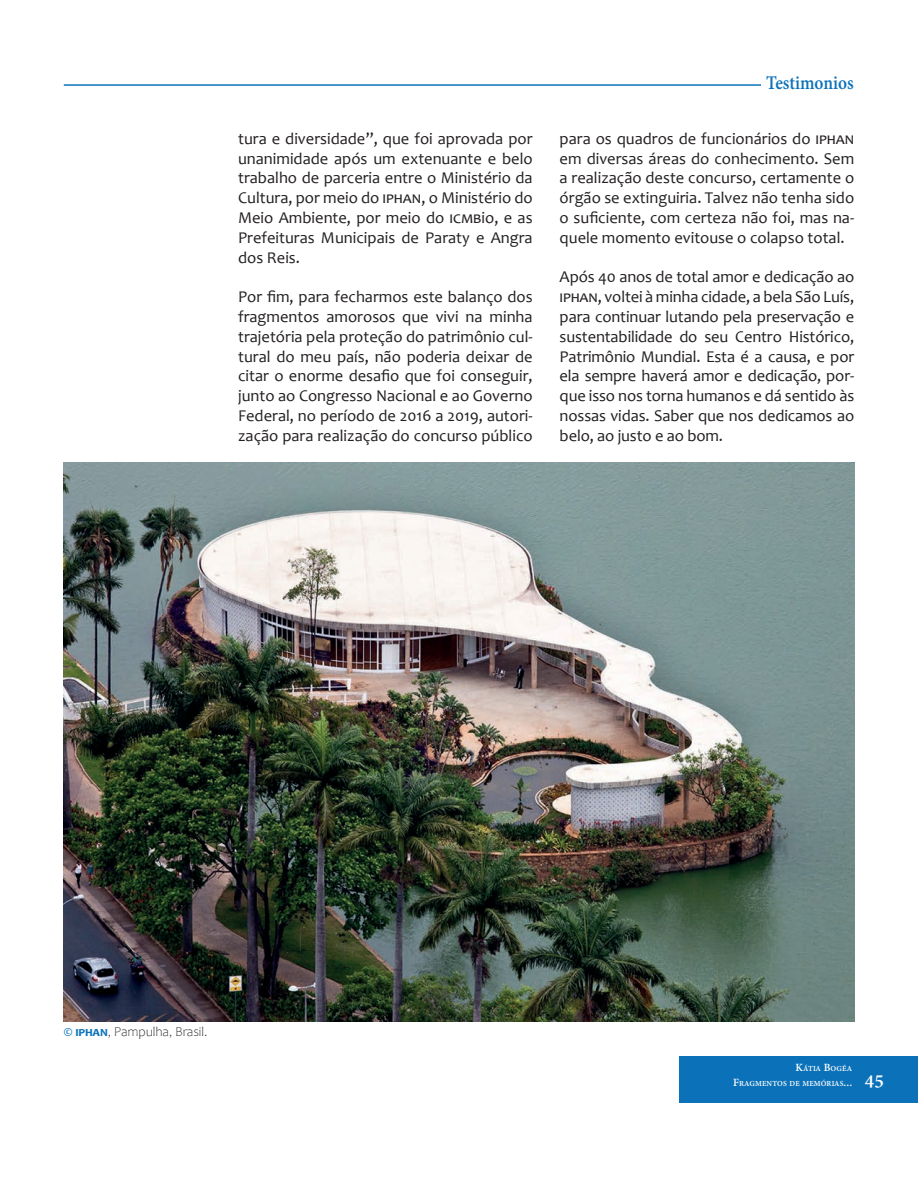
<style>
.page{position:relative;width:918px;height:1188px;background:#fff}
.page>*{position:absolute;margin:0;border:0;box-sizing:border-box;transform-origin:0 0}
.t1{font:700 21px "Adobe Devanagari";color:#0b72ba;scale:.9 1}
.Párr_normal_CMT{font:16.5px/19.8px "Candara";color:#231f20;text-align:justify}
.Pie_de_figura_CMT{font:300 13.5px "Candara";letter-spacing:-.01em;color:#231f20}
.t2{font:700 8.4px/14.4px "Adobe Devanagari";letter-spacing:.015em;color:#fff}
.s1{font-weight:700;color:#0b72ba}
.s2{font-size:12px}
.s3{font-size:21px}
</style>
<div class="page">
<div style="left:680px;top:1056px;width:238px;height:47px;background:#0b72ba"></div>
<hr style="left:64px;top:84px;width:790px;height:2px;background:#0b72ba">
<div style="left:761px;top:74px;width:97px;height:15px;background:#fff"></div>
<img style="left:64px;top:462px;width:790px;height:559px">
<p class="Párr_normal_CMT" style="left:238px;top:128px;width:296px">tura e diversidade”, que foi aprovada por unanimidade após um extenuante e belo trabalho de parceria entre o Ministério da Cultura, por meio do iphan, o Ministério do Meio Ambiente, por meio do icmbio, e as Prefeituras Municipais de Paraty e Angra dos Reis.</p>
<p class="Párr_normal_CMT" style="left:238px;top:287px;width:296px">Por fim, para fecharmos este balanço dos fragmentos amorosos que vivi na minha trajetória pela proteção do patrimônio cul&shy;tural do meu país, não poderia deixar de citar o enorme desafio que foi conseguir, junto ao Congresso Nacional e ao Governo Federal, no período de 2016 a 2019, autori&shy;zação para realização do concurso público</p>
<p class="t1" style="left:766px;top:71px;width:99px">Testimonios</p>
<p class="Párr_normal_CMT" style="left:560px;top:128px;width:296px">para os quadros de funcionários do iphan em diversas áreas do conhecimento. Sem a realização deste concurso, certamente o órgão se extinguiria. Talvez não tenha sido o suficiente, com certeza não foi, mas na&shy;quele momento evitouse o colapso total.</p>
<p class="Párr_normal_CMT" style="left:560px;top:267px;width:296px">Após 40 anos de total amor e dedicação ao iphan, voltei à minha cidade, a bela São Luís, para continuar lutando pela preservação e sustentabilidade do seu Centro Histórico, Patrimônio Mundial. Esta é a causa, e por ela sempre haverá amor e dedicação, por&shy;que isso nos torna humanos e dá sentido às nossas vidas. Saber que nos dedicamos ao belo, ao justo e ao bom.</p>
<p class="Pie_de_figura_CMT" style="left:64px;top:1025px;width:145px"><span class="s1">© iphan</span>, Pampulha, Brasil.</p>
<p class="t2" style="left:733px;top:1063px;width:152px;text-indent:62px"><span class="s2">K</span>ÁTIA <span class="s2">B</span>OGÉA<br><span class="s2">F</span>RAGMENTOS DE MEMÓRIAS<span class="s2">...</span> <span class="s3">45</span></p>
</div>
